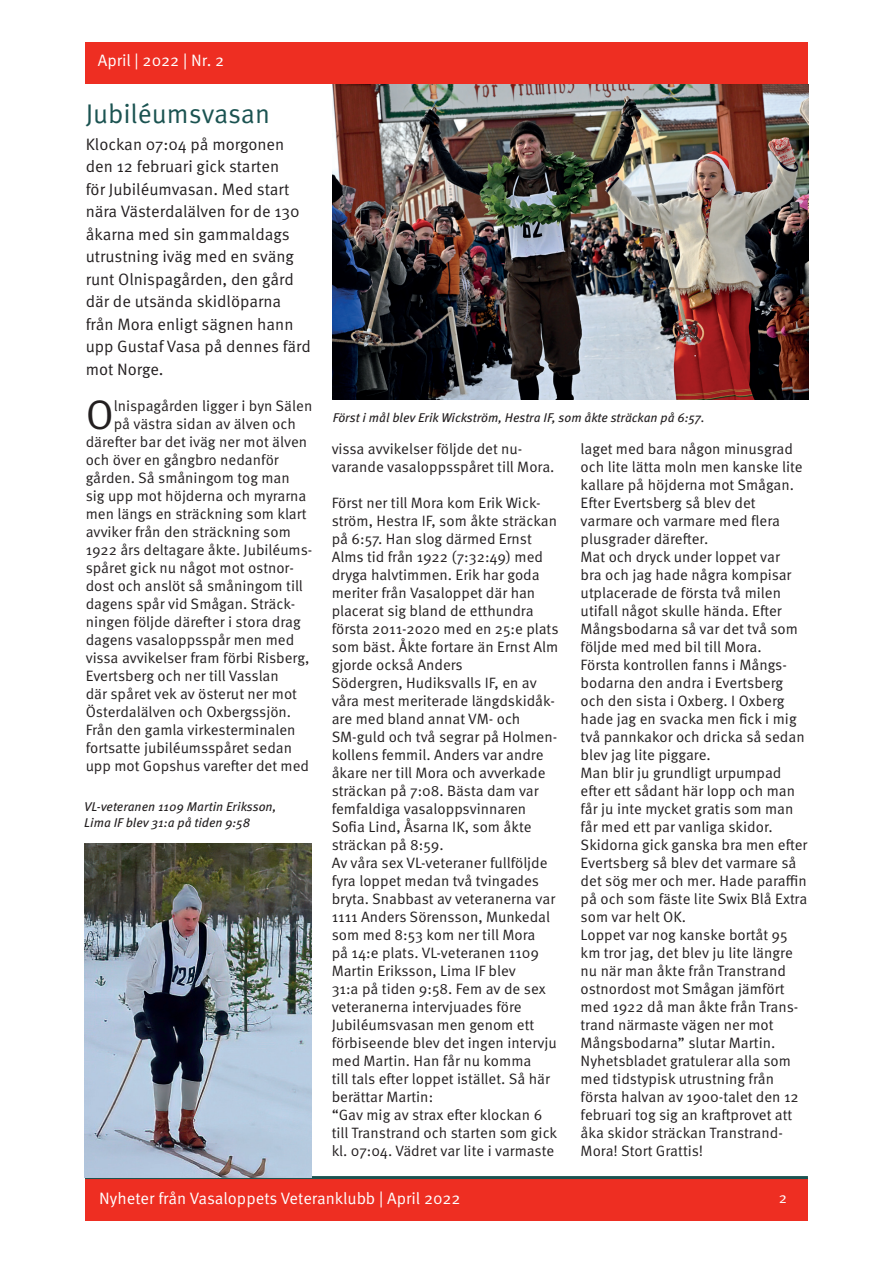
<style>
.page{position:relative;width:893px;height:1263px;background:#fff}
.page>*{position:absolute;margin:0;border:0;box-sizing:border-box;transform-origin:0 0}
.t1{font:41.25px "Meta OT Norm";color:#231f20}
.t2{font:27px "Meta OT Norm";letter-spacing:-.005em;color:#1b5351}
.t3{font:16.5px/22.5px "Meta OT Norm";color:#231f20}
.t4{font:16.5px "Meta OT Norm";color:#fff}
.t5{font:15px/18px "Meta OT Norm";color:#231f20}
.t6{font:15px "Meta OT Norm";color:#fff}
.t7{font:italic 12.75px/15.3px "Meta OT";color:#231f20}
</style>
<div class="page">
<div style="left:85px;top:1178px;width:723px;height:42px;background:#ee2e22"></div>
<hr style="left:85px;top:1176px;width:723px;height:3px;background:#1b5351">
<div style="left:85px;top:43px;width:722px;height:41px;background:#ee2e22"></div>
<img style="left:84px;top:843px;width:227px;height:334px">
<img style="left:333px;top:84px;width:475px;height:316px">
<p class="t4" style="left:98px;top:50px;width:128px">April | 2022 | Nr. 2</p>
<h2 class="t2" style="left:86px;top:98px;width:186px">Jubiléumsvasan</h2>
<p class="t3" style="left:86px;top:133px;width:227px">Klockan 07:04 på morgonen den 12 februari gick starten<br>för Jubiléumvasan. Med start nära Västerdalälven for de 130 åkarna med sin gammaldags utrustning iväg med en sväng runt Olnispagården, den gård där de utsända skidlöparna från Mora enligt sägnen hann upp Gustaf Vasa på dennes färd mot Norge.</p>
<h1 class="t1" style="left:86px;top:390px;width:30px">O</h1>
<p class="t5" style="left:114px;top:397px;width:200px">lnispagården ligger i byn Sälen</p>
<p class="t5" style="left:114px;top:415px;width:184px">på västra sidan av älven och</p>
<p class="t5" style="left:86px;top:433px;width:223px">därefter bar det iväg ner mot älven</p>
<p class="t5" style="left:86px;top:451px;width:195px">och över en gångbro nedanför</p>
<p class="t5" style="left:86px;top:469px;width:206px">gården. Så småningom tog man</p>
<p class="t5" style="left:86px;top:487px;width:222px">sig upp mot höjderna och myrarna</p>
<p class="t5" style="left:86px;top:505px;width:222px">men längs en sträckning som klart</p>
<p class="t5" style="left:86px;top:523px;width:207px">avviker från den sträckning som</p>
<p class="t5" style="left:86px;top:541px;width:228px">1922 års deltagare åkte. Jubiléums-</p>
<p class="t5" style="left:86px;top:559px;width:210px">spåret gick nu något mot ostnor-</p>
<p class="t5" style="left:86px;top:577px;width:219px">dost och anslöt så småningom till</p>
<p class="t5" style="left:86px;top:595px;width:211px">dagens spår vid Smågan. Sträck-</p>
<p class="t5" style="left:86px;top:613px;width:217px">ningen följde därefter i stora drag</p>
<p class="t5" style="left:86px;top:631px;width:210px">dagens vasaloppsspår men med</p>
<p class="t5" style="left:86px;top:649px;width:225px">vissa avvikelser fram förbi Risberg,</p>
<p class="t5" style="left:86px;top:667px;width:195px">Evertsberg och ner till Vasslan</p>
<p class="t5" style="left:86px;top:685px;width:213px">där spåret vek av österut ner mot</p>
<p class="t5" style="left:86px;top:703px;width:207px">Österdalälven och Oxbergssjön.</p>
<p class="t5" style="left:86px;top:721px;width:211px">Från den gamla virkesterminalen</p>
<p class="t5" style="left:86px;top:739px;width:208px">fortsatte jubiléumsspåret sedan</p>
<p class="t5" style="left:86px;top:757px;width:225px">upp mot Gopshus varefter det med</p>
<p class="t7" style="left:84px;top:799px;width:194px">VL-veteranen 1109 Martin Eriksson,<br>Lima IF blev 31:a på tiden 9:58</p>
<p class="t7" style="left:333px;top:410px;width:373px">Först i mål blev Erik Wickström, Hestra IF, som åkte sträckan på 6:57.</p>
<p class="t5" style="left:332px;top:440px;width:224px">vissa avvikelser följde det nu&shy;varande vasaloppsspåret till Mora.</p>
<p class="t5" style="left:332px;top:494px;width:228px">Först ner till Mora kom Erik Wick&shy;ström, Hestra IF, som åkte sträckan på 6:57. Han slog därmed Ernst<br>Alms tid från 1922 (7:32:49) med dryga halvtimmen. Erik har goda meriter från Vasaloppet där han placerat sig bland de etthundra första 2011-2020 med en 25:e plats som bäst. Åkte fortare än Ernst Alm gjorde också Anders<br>Södergren, Hudiksvalls IF, en av våra mest meriterade längdskidåk&shy;are med bland annat VM- och<br>SM-guld och två segrar på Holmen&shy;kollens femmil. Anders var andre åkare ner till Mora och avverkade sträckan på 7:08. Bästa dam var femfaldiga vasaloppsvinnaren<br>Sofia Lind, Åsarna IK, som åkte sträckan på 8:59.<br>Av våra sex VL-veteraner fullföljde fyra loppet medan två tvingades bryta. Snabbast av veteranerna var<br>1111 Anders Sörensson, Munkedal som med 8:53 kom ner till Mora<br>på 14:e plats. VL-veteranen 1109<br>Martin Eriksson, Lima IF blev<br>31:a på tiden 9:58. Fem av de sex veteranerna intervjuades före<br>Jubiléumsvasan men genom ett förbiseende blev det ingen intervju med Martin. Han får nu komma<br>till tals efter loppet istället. Så här berättar Martin:<br>“Gav mig av strax efter klockan 6 till Transtrand och starten som gick kl. 07:04. Vädret var lite i varmaste</p>
<p class="t5" style="left:581px;top:440px;width:228px">laget med bara någon minusgrad och lite lätta moln men kanske lite kallare på höjderna mot Smågan.<br>Efter Evertsberg så blev det varmare och varmare med flera plusgrader därefter.<br>Mat och dryck under loppet var<br>bra och jag hade några kompisar utplacerade de första två milen utifall något skulle hända. Efter<br>Mångsbodarna så var det två som följde med med bil till Mora.<br>Första kontrollen fanns i Mångs&shy;bodarna den andra i Evertsberg och den sista i Oxberg. I Oxberg hade jag en svacka men fick i mig två pannkakor och dricka så sedan blev jag lite piggare.<br>Man blir ju grundligt urpumpad efter ett sådant här lopp och man får ju inte mycket gratis som man får med ett par vanliga skidor.<br>Skidorna gick ganska bra men efter<br>Evertsberg så blev det varmare så det sög mer och mer. Hade paraffin på och som fäste lite Swix Blå Extra som var helt OK.<br>Loppet var nog kanske bortåt 95 km tror jag, det blev ju lite längre nu när man åkte från Transtrand ostnordost mot Smågan jämfört med 1922 då man åkte från Trans&shy;trand närmaste vägen ner mot<br>Mångsbodarna” slutar Martin.<br>Nyhetsbladet gratulerar alla som med tidstypisk utrustning från första halvan av 1900-talet den 12 februari tog sig an kraftprovet att åka skidor sträckan Transtrand-<br>Mora! Stort Grattis!</p>
<p class="t4" style="left:99px;top:1189px;width:363px">Nyheter från Vasaloppets Veteranklubb | April 2022</p>
<p class="t6" style="left:779px;top:1189px;width:10px">2</p>
</div>
